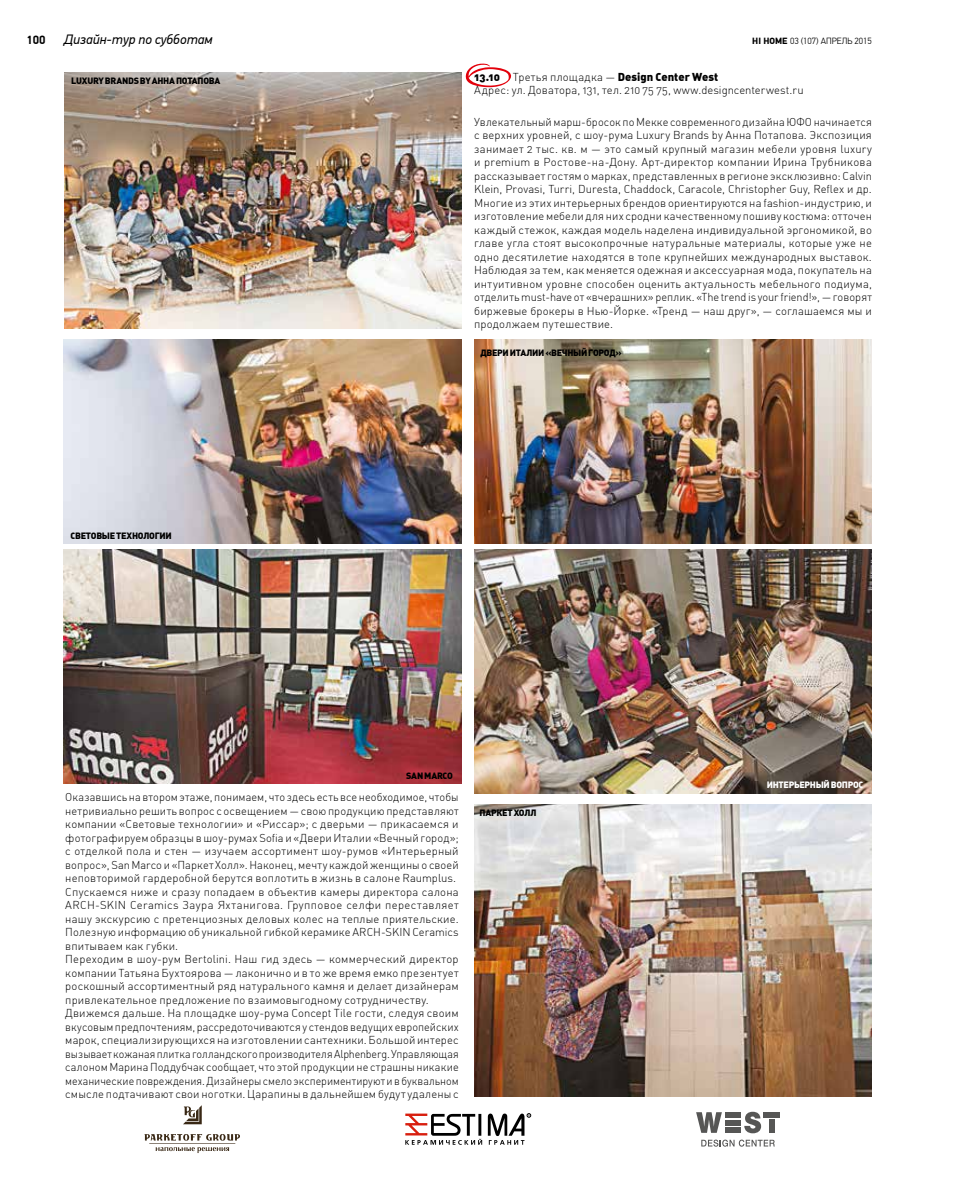
<style>
.page{position:relative;width:957px;height:1191px;background:#fff}
.page>*{position:absolute;margin:0;border:0;box-sizing:border-box;transform-origin:0 0}
.t1{font:italic 13.5px "PF Din Text Pro";color:#000}
.t2{font:700 12px "PF Din Display Pro";color:#000}
.t3{font:11.25px/13.5px "DIN Cyr Light Alternate";letter-spacing:.015em;color:#000;text-align:justify}
.t4{font:11.25px "DIN Cyr Black Alternate";color:#000}
.t5{font:9px "DIN Cyr Black Alternate";letter-spacing:-.035em;color:#000}
.t6{font:300 9px "PF Din Text Pro";color:#000}
.t7{font:9px "DIN Cyr Black Alternate";letter-spacing:-.035em;color:#fff}
.s1{font-weight:700}
.s2{font-family:"DIN Cyr Light Alternate"}
</style>
<div class="page">
<svg style="left:405px;top:1113px;width:126px;height:31px"></svg>
<img style="left:474px;top:805px;width:398px;height:291px">
<img style="left:64px;top:73px;width:397px;height:255px">
<img style="left:474px;top:339px;width:398px;height:204px">
<svg style="left:465px;top:63px;width:46px;height:25px"></svg>
<img style="left:474px;top:550px;width:398px;height:243px">
<img style="left:64px;top:550px;width:397px;height:234px">
<img style="left:64px;top:339px;width:397px;height:204px">
<svg style="left:145px;top:1134px;width:95px;height:19px"></svg>
<svg style="left:183px;top:1105px;width:19px;height:19px"></svg>
<div style="left:763px;top:1112px;width:17px;height:5px;background:#565655"></div>
<div style="left:769px;top:1119px;width:5px;height:13px;background:#565655"></div>
<svg style="left:701px;top:1139px;width:74px;height:7px"></svg>
<svg style="left:696px;top:1112px;width:26px;height:20px"></svg>
<svg style="left:744px;top:1111px;width:17px;height:22px"></svg>
<div style="left:725px;top:1112px;width:16px;height:5px;background:#565655"></div>
<div style="left:725px;top:1127px;width:16px;height:5px;background:#565655"></div>
<div style="left:725px;top:1120px;width:16px;height:5px;background:#565655"></div>
<p class="t2" style="left:26px;top:33px;width:21px">100</p>
<p class="t1" style="left:64px;top:31px;width:150px">Дизайн-тур по субботам</p>
<p class="t6" style="left:752px;top:36px;width:121px"><span class="s1">HI HOME</span> 03 (107) апрель 2015</p>
<p class="t5" style="left:71px;top:75px;width:151px">LUXURY BRANDS BY АННА ПОТАПОВА</p>
<p class="t4" style="left:474px;top:70px;width:246px">13.10 <span class="s2">Третья площадка —</span> Design Center West</p>
<p class="t3" style="left:474px;top:84px;width:331px">Адрес: ул. Доватора, 131, тел. 210 75 75, www.designcenterwest.ru</p>
<p class="t3" style="left:474px;top:115px;width:399px">Увлекательный марш-бросок по Мекке современного дизайна ЮФО начинается с верхних уровней, с шоу-рума Luxury Brands by Анна Потапова. Экспозиция занимает 2 тыс. кв. м — это самый крупный магазин мебели уровня luxury и premium в Ростове-на-Дону. Арт-директор компании Ирина Трубникова рассказывает гостям о марках, представленных в регионе эксклюзивно: Calvin Klein, Provasi, Turri, Duresta, Chaddock, Caracole, Christopher Guy, Reflex и др.<br>Многие из этих интерьерных брендов ориентируются на fashion-индустрию, и изготовление мебели для них сродни качественному пошиву костюма: отточен каждый стежок, каждая модель наделена индивидуальной эргономикой, во главе угла стоят высокопрочные натуральные материалы, которые уже не одно десятилетие находятся в топе крупнейших международных выставок.<br>Наблюдая за тем, как меняется одежная и аксессуарная мода, покупатель на интуитивном уровне способен оценить актуальность мебельного подиума, отделить must-have от «вчерашних» реплик. «The trend is your friend!», — говорят биржевые брокеры в Нью-Йорке. «Тренд — наш друг», — соглашаемся мы и продолжаем путешествие.</p>
<p class="t5" style="left:70px;top:530px;width:103px">СВЕТОВЫЕ ТЕХНОЛОГИИ</p>
<p class="t5" style="left:480px;top:347px;width:143px">ДВЕРИ ИТАЛИИ «ВЕЧНЫЙ ГОРОД»</p>
<p class="t5" style="left:406px;top:770px;width:48px">SAN MARCO</p>
<p class="t3" style="left:65px;top:790px;width:395px;text-align:left">Оказавшись на втором этаже, понимаем, что здесь есть все необходимое, чтобы нетривиально решить вопрос с освещением — свою продукцию представляют компании «Световые технологии» и «Риссар»; с дверьми — прикасаемся и фотографируем образцы в шоу-румах Sofia и «Двери Италии «Вечный город»; с отделкой пола и стен — изучаем ассортимент шоу-румов «Интерьерный вопрос», San Marco и «Паркет Холл». Наконец, мечту каждой женщины о своей неповторимой гардеробной берутся воплотить в жизнь в салоне Raumplus.<br>Спускаемся ниже и сразу попадаем в объектив камеры директора салона Arch-Ski n Ceramics Заура Яхтанигова. Групповое селфи переставляет нашу экскурсию с претенциозных деловых колес на теплые приятельские.<br>Полезную информацию об уникальной гибкой керамике Arch-Ski n Ceramics впитываем как губки.<br>Переходим в шоу-рум Bertolini. Наш гид здесь — коммерческий директор компании Татьяна Бухтоярова — лаконично и в то же время емко презентует роскошный ассортиментный ряд натурального камня и делает дизайнерам привлекательное предложение по взаимовыгодному сотрудничеству.<br>Движемся дальше. На площадке шоу-рума Concept Tile гости, следуя своим вкусовым предпочтениям, рассредоточиваются у стендов ведущих европейских марок, специализирующихся на изготовлении сантехники. Большой интерес вызывает кожаная плитка голландского производителя Alphenberg. Управляющая салоном Марина Поддубчак сообщает, что этой продукции не страшны никакие механические повреждения. Дизайнеры смело экспериментируют и в буквальном смысле подтачивают свои ноготки. Царапины в дальнейшем будут удалены с</p>
<p class="t5" style="left:479px;top:807px;width:58px">ПАРКЕТ ХОЛЛ</p>
<p class="t7" style="left:767px;top:779px;width:98px">ИНТЕРЬЕРНЫЙ ВОПРОС</p>
</div>
